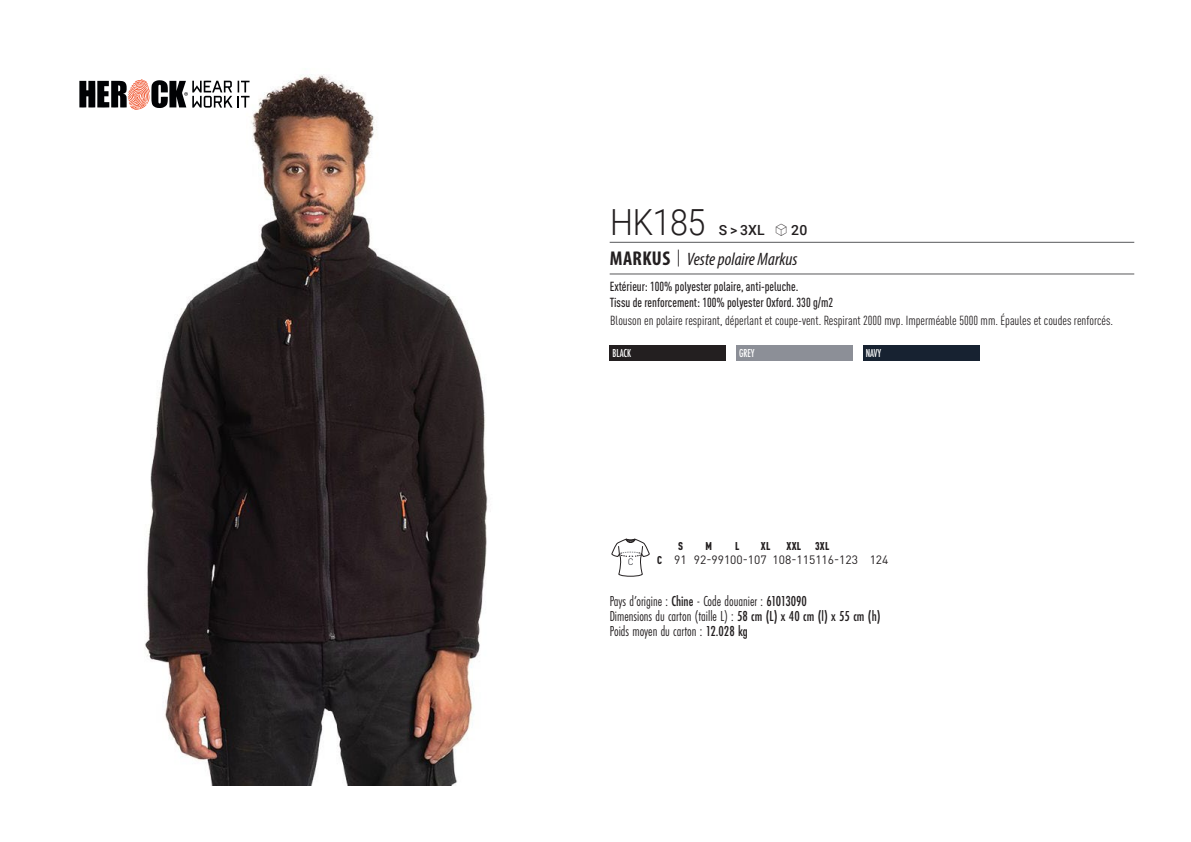
<style>
.page{position:relative;width:1191px;height:842px;background:#fff}
.page>*{position:absolute;margin:0;border:0;box-sizing:border-box;transform-origin:0 0}
.t1{font:300 36px "Roboto";letter-spacing:-.015em;color:#231f20;scale:.9 1}
.t2{font:italic 18px "Myriad Variable Concept";color:#231f20}
.t3{font:15px "Futura PT Cond";color:#231f20;scale:.95 1}
.t4{font:500 14px "Roboto";color:#231f20}
.t5{font:condensed 13px "DIN Pro";color:#231f20}
.grammage_2020{font:500 condensed 13px/16px "DIN Pro";color:#231f20;scale:.95 1}
._88_tailles_tab_maig{font:12px "DIN Pro";color:#231f20}
.Coloris_nuancier_bla{font:500 12px "Futura PT Cond";letter-spacing:-.01em;color:#fff;scale:.9 1}
._88_tailles_tab_maig-2{font:900 condensed 11.2px "DIN Pro";letter-spacing:.02em;color:#231f20;scale:.95 1}
.t6{font:300 9.2px "DIN";color:#111219}
.s1{font-family:"Linotype Shapeshifter";font-weight:400;font-size:16px}
.s2{font-family:"Myriad Pro";font-weight:700;font-style:normal;font-stretch:condensed;font-size:20px}
.s3{font-family:"Roboto Condensed";font-weight:300;font-style:normal;font-size:20px}
.s4{font-weight:900;font-stretch:condensed;font-size:11.2px}
.s5{font-weight:500}
</style>
<div class="page">
<img style="left:144px;top:74px;width:344px;height:711px">
<svg style="left:238px;top:81px;width:11px;height:27px"></svg>
<svg style="left:79px;top:79px;width:153px;height:31px"></svg>
<div style="left:609px;top:345px;width:117px;height:16px;background:#231f20"></div>
<div style="left:736px;top:345px;width:116px;height:16px;background:#8c8f97"></div>
<div style="left:863px;top:345px;width:116px;height:16px;background:#172231"></div>
<svg style="left:611px;top:539px;width:38px;height:37px"></svg>
<hr style="left:609px;top:242px;width:525px;height:1px;background:#57585a">
<hr style="left:609px;top:274px;width:525px;height:1px;background:#57585a">
<p class="t1" style="left:610px;top:197px;width:107px">HK185</p>
<p class="t4" style="left:718px;top:220px;width:90px">S &gt; 3XL <span class="s1">S</span> 20</p>
<p class="t2" style="left:610px;top:249px;width:189px"><span class="s2">MARKUS</span> <span class="s3">|</span> Veste polaire Markus</p>
<p class="grammage_2020" style="left:609px;top:277px;width:237px">Extérieur: 100% polyester polaire, anti-peluche.<br>Tissu de renforcement: 100% polyester Oxford. 330 g/m2</p>
<p class="t5" style="left:610px;top:311px;width:504px">Blouson en polaire respirant, déperlant et coupe-vent. Respirant 2000 mvp. Imperméable 5000 mm. Épaules et coudes renforcés.</p>
<p class="Coloris_nuancier_bla" style="left:612px;top:346px;width:22px">BLACK</p>
<p class="Coloris_nuancier_bla" style="left:739px;top:346px;width:19px">GREY</p>
<p class="Coloris_nuancier_bla" style="left:866px;top:346px;width:18px">NAVY</p>
<p class="t6" style="left:628px;top:556px;width:7px">C</p>
<p class="_88_tailles_tab_maig-2" style="left:678px;top:538px;width:7px">S</p>
<p class="_88_tailles_tab_maig-2" style="left:705px;top:538px;width:8px">M</p>
<p class="_88_tailles_tab_maig-2" style="left:735px;top:538px;width:6px">L</p>
<p class="_88_tailles_tab_maig-2" style="left:761px;top:538px;width:12px">XL</p>
<p class="_88_tailles_tab_maig-2" style="left:786px;top:538px;width:46px">XXL 3XL</p>
<p class="_88_tailles_tab_maig" style="left:657px;top:550px;width:233px"><span class="s4">C</span> 91 92-99100-107 108-115116-123 124</p>
<p class="t3" style="left:609px;top:592px;width:209px">Pays d’origine : <span class="s5">Chine</span> - Code douanier : <span class="s5">61013090</span></p>
<p class="t3" style="left:609px;top:607px;width:287px">Dimensions du carton (taille L) : <span class="s5">58 cm (L) x 40 cm (l) x 55 cm (h)</span></p>
<p class="t3" style="left:609px;top:622px;width:147px">Poids moyen du carton : <span class="s5">12.028 kg</span></p>
</div>
